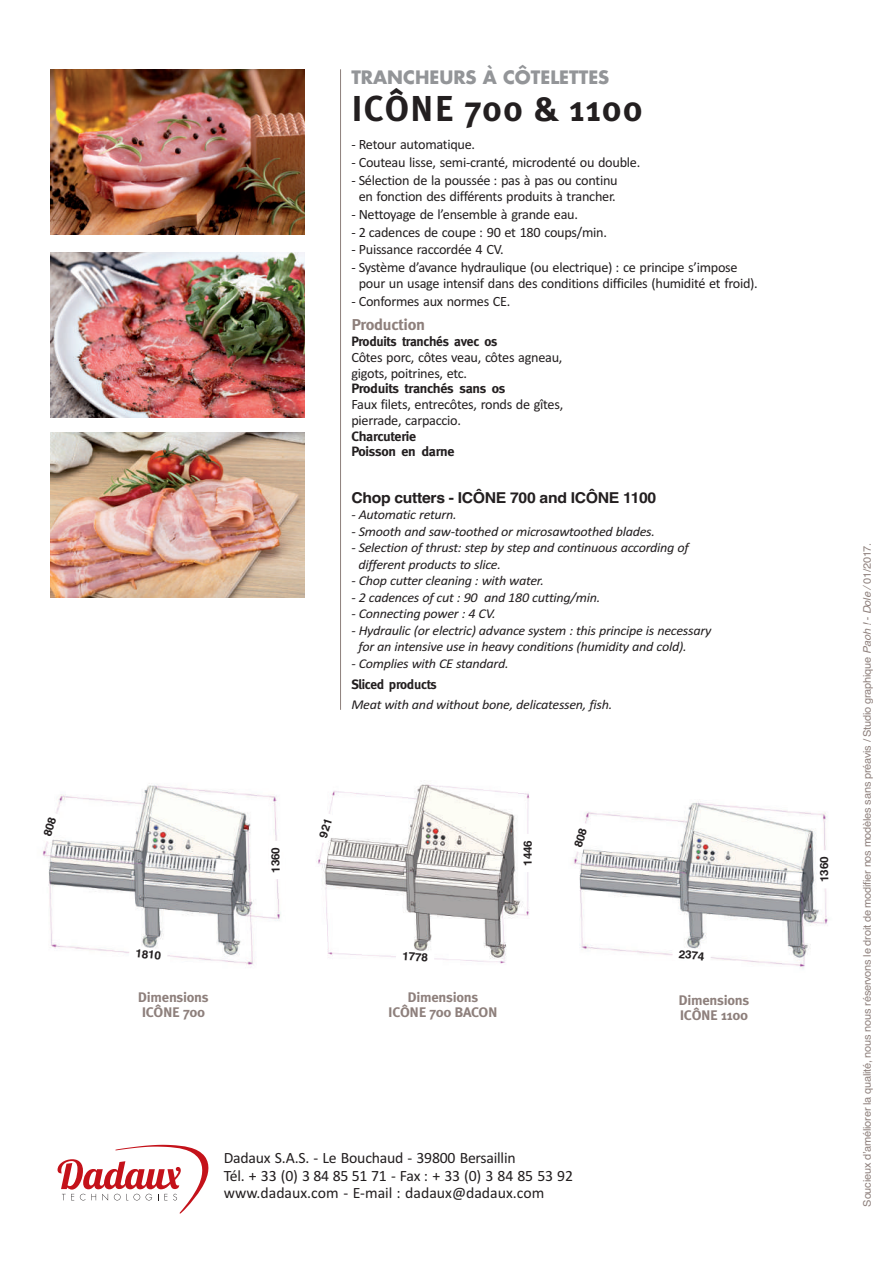
<style>
.page{position:relative;width:893px;height:1263px;background:#fff}
.page>*{position:absolute;margin:0;border:0;box-sizing:border-box;transform-origin:0 0}
.t1{font:700 36px "Meta Plus";letter-spacing:.035em;color:#231f20}
.t2{font:700 18px "Futura";color:#939598}
.t3{font:15.75px/17.2px "Calibri";letter-spacing:-.015em;color:#231f20}
.t4{font:700 15.75px "Meta Plus";letter-spacing:-.02em;color:#8e807c;scale:1.05 1}
.t5{font:700 15px "Helvetica";letter-spacing:-.02em;color:#231f20;scale:1.05 1}
.t6{font:14.25px/15.8px "Calibri";letter-spacing:-.02em;color:#231f20}
.t7{font:700 13.8px/14.9px "Meta Plus";letter-spacing:-.02em;color:#8e807c;scale:1.05 1}
.t8{font:italic 13.5px/16.5px "Calibri";letter-spacing:-.02em;color:#231f20;scale:1.05 1}
.t9{font:700 13.5px/15.8px "Meta";letter-spacing:-.02em;color:#231f20;scale:1.05 1}
.t10{font:700 13.5px "Meta";letter-spacing:-.02em;color:#231f20}
.t11{font:700 11.25px "Helvetica";color:#231f20;scale:1.05 1}
.t12{font:10.5px "Helvetica";letter-spacing:-.02em;color:#8e807c;scale:1.05 1}
.s1{font-style:italic}
</style>
<div class="page">
<svg style="left:58px;top:1145px;width:151px;height:68px"></svg>
<hr style="left:340px;top:69px;width:1px;height:641px;background:#8e807c">
<img style="left:51px;top:252px;width:253px;height:165px">
<img style="left:51px;top:69px;width:253px;height:166px">
<img style="left:51px;top:433px;width:253px;height:165px">
<img style="left:42px;top:784px;width:239px;height:181px">
<img style="left:572px;top:802px;width:256px;height:167px">
<svg style="left:129px;top:946px;width:39px;height:16px"></svg>
<svg style="left:269px;top:841px;width:12px;height:38px"></svg>
<img style="left:316px;top:784px;width:214px;height:180px">
<svg style="left:396px;top:949px;width:39px;height:15px"></svg>
<svg style="left:521px;top:834px;width:9px;height:38px"></svg>
<svg style="left:672px;top:947px;width:39px;height:16px"></svg>
<svg style="left:817px;top:850px;width:11px;height:38px"></svg>
<svg style="left:42px;top:811px;width:18px;height:32px"></svg>
<svg style="left:316px;top:812px;width:20px;height:32px"></svg>
<svg style="left:572px;top:821px;width:19px;height:32px"></svg>
<p class="t2" style="left:351px;top:69px;width:259px">TRANCHEURS À CÔTELETTES</p>
<h1 class="t1" style="left:351px;top:93px;width:293px">ICÔNE 700 &amp; 1100</h1>
<p class="t6" style="left:351px;top:138px;width:125px">- Retour automatique.</p>
<p class="t6" style="left:351px;top:156px;width:290px">- Couteau lisse, semi-cranté, microdenté ou double.</p>
<p class="t6" style="left:351px;top:174px;width:268px;text-align:center">- Sélection de la poussée : pas à pas ou continu en fonction des différents produits à trancher.</p>
<p class="t6" style="left:351px;top:207px;width:228px">- Nettoyage de l’ensemble à grande eau.</p>
<p class="t6" style="left:351px;top:225px;width:257px">- 2 cadences de coupe : 90 et 180 coups/min.</p>
<p class="t6" style="left:351px;top:243px;width:154px">- Puissance raccordée 4 CV.</p>
<p class="t6" style="left:359px;top:261px;width:401px;text-indent:-7px">- Système d’avance hydraulique (ou electrique) : ce principe s’impose pour un usage intensif dans des conditions difficiles (humidité et froid).</p>
<p class="t6" style="left:351px;top:295px;width:161px">- Conformes aux normes CE.</p>
<p class="t4" style="left:351px;top:318px;width:72px">Production</p>
<p class="t10" style="left:351px;top:335px;width:148px">Produits tranchés avec os</p>
<p class="t6" style="left:351px;top:350px;width:213px">Côtes porc, côtes veau, côtes agneau, gigots, poitrines, etc.</p>
<p class="t9" style="left:351px;top:381px;width:148px">Produits tranchés sans os</p>
<p class="t6" style="left:351px;top:398px;width:213px">Faux filets, entrecôtes, ronds de gîtes, pierrade, carpaccio.</p>
<p class="t9" style="left:351px;top:429px;width:100px">Charcuterie<br>Poisson en darne</p>
<p class="t11" style="left:136px;top:949px;width:26px;rotate:6deg">1810</p>
<p class="t11" style="left:272px;top:873px;width:26px;rotate:-91deg">1360</p>
<p class="t5" style="left:351px;top:492px;width:292px">Chop cutters - ICÔNE 700 and ICÔNE 1100</p>
<p class="t8" style="left:351px;top:508px;width:102px">- Automatic return.</p>
<p class="t8" style="left:351px;top:524px;width:291px">- Smooth and saw-toothed or microsawtoothed blades.</p>
<p class="t8" style="left:359px;top:541px;width:316px;text-indent:-7px">- Selection of thrust: step by step and continuous according of different products to slice.</p>
<p class="t8" style="left:351px;top:574px;width:185px">- Chop cutter cleaning : with water.</p>
<p class="t8" style="left:351px;top:590px;width:239px">- 2 cadences of cut : 90 and 180 cutting/min.</p>
<p class="t8" style="left:351px;top:607px;width:139px">- Connecting power : 4 CV.</p>
<p class="t8" style="left:359px;top:623px;width:337px;text-indent:-7px">- Hydraulic (or electric) advance system : this principe is necessary for an intensive use in heavy conditions (humidity and cold).</p>
<p class="t8" style="left:351px;top:656px;width:151px">- Complies with CE standard.</p>
<p class="t10" style="left:351px;top:678px;width:87px">Sliced products</p>
<p class="t8" style="left:351px;top:698px;width:250px">Meat with and without bone, delicatessen, fish.</p>
<p class="t11" style="left:403px;top:952px;width:26px;rotate:3deg">1778</p>
<p class="t11" style="left:524px;top:866px;width:26px;rotate:-91deg">1446</p>
<p class="t11" style="left:679px;top:950px;width:26px;rotate:6deg">2374</p>
<p class="t7" style="left:138px;top:990px;width:69px">Dimensions<br>ICÔNE 700</p>
<p class="t7" style="left:678px;top:993px;width:69px">Dimensions<br>ICÔNE 1100</p>
<p class="t7" style="left:388px;top:990px;width:106px;text-align:center">Dimensions<br>ICÔNE 700 BACON</p>
<p class="t3" style="left:224px;top:1151px;width:351px">Dadaux S.A.S. - Le Bouchaud - 39800 Bersaillin<br>Tél. + 33 (0) 3 84 85 51 71 - Fax : + 33 (0) 3 84 85 53 92 www.dadaux.com - E-mail : dadaux@dadaux.com</p>
<p class="t11" style="left:820px;top:882px;width:26px;rotate:-91deg">1360</p>
<p class="t12" style="left:863px;top:1206px;width:634px;rotate:-90deg">Soucieux dʼaméliorer la qualité, nous nous réservons le droit de modifier nos modèles sans préavis / Studio graphique <span class="s1">Paoh ! -Dole /</span> 01/2017.</p>
</div>
